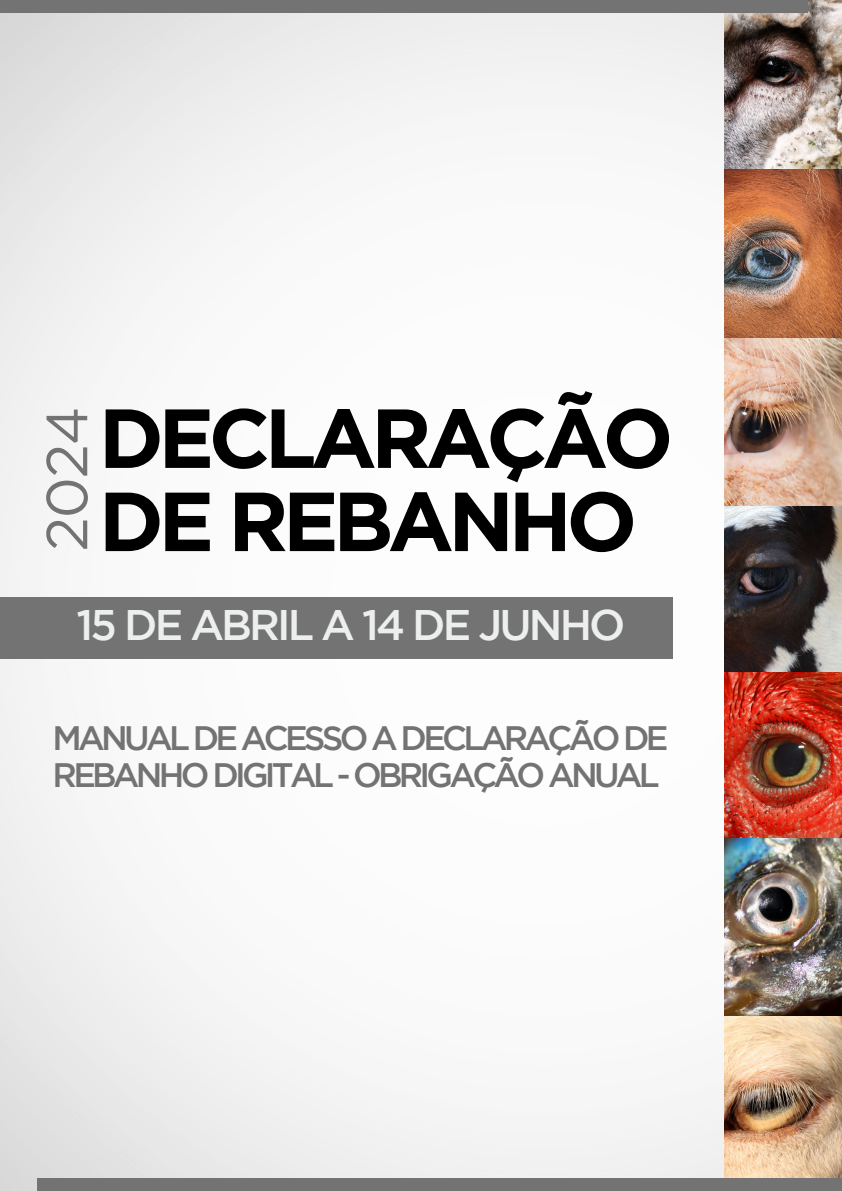
<style>
.page{position:relative;width:842px;height:1191px;background:#fff}
.page>*{position:absolute;margin:0;border:0;box-sizing:border-box;transform-origin:0 0}
.t1{font:700 83.5px "Gotham";letter-spacing:-.065em;color:#000}
.t2{font:57.7px "Gotham";color:#737373}
.t3{font:500 42.7px "Gotham";letter-spacing:-.065em;color:#edefef}
.t4{font:500 33.8px/36.8px "Gotham";letter-spacing:-.11em;color:#737373}
</style>
<div class="page">
<img style="left:724px;top:0;width:118px;height:672px">
<img style="left:724px;top:672px;width:118px;height:166px">
<img style="left:724px;top:838px;width:118px;height:340px">
<div style="left:0;top:597px;width:673px;height:61px;background:#737373"></div>
<div style="left:0;top:0;width:808px;height:13px;background:#737373"></div>
<div style="left:37px;top:1178px;width:805px;height:12px;background:#737373"></div>
<h3 class="t2" style="left:45px;top:551px;width:147px;rotate:-90deg">2024</h3>
<h1 class="t1" style="left:99px;top:407px;width:576px">DECLARAÇÃO</h1>
<h1 class="t1" style="left:99px;top:490px;width:540px">DE REBANHO</h1>
<p class="t3" style="left:77px;top:608px;width:550px">15 DE ABRIL A 14 DE JUNHO</p>
<p class="t4" style="left:53px;top:722px;width:617px">MANUAL DE ACESSO A DECLARAÇÃO DE<br>REBANHO DIGITAL - OBRIGAÇÃO ANUAL</p>
</div>
